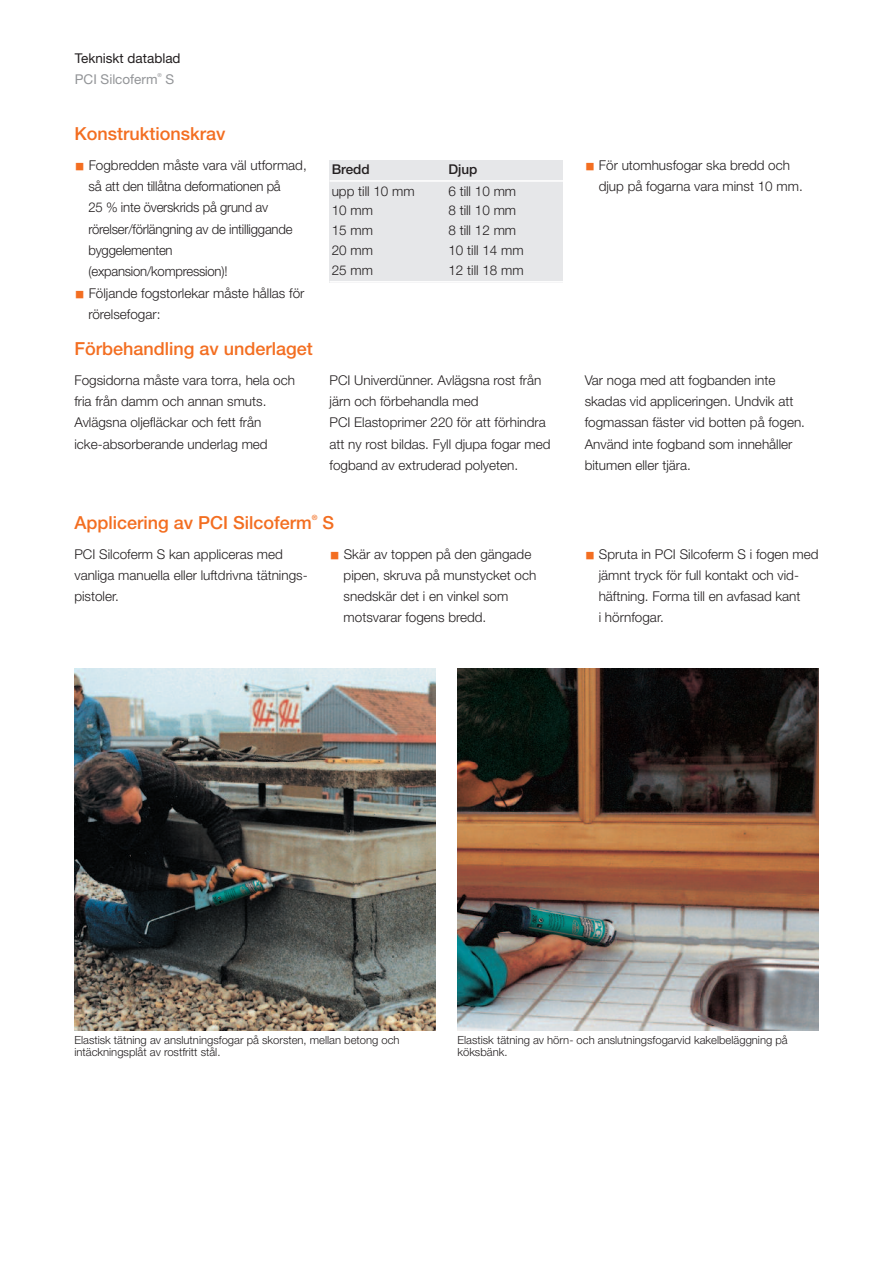
<style>
.page{position:relative;width:893px;height:1263px;background:#fff}
.page>*{position:absolute;margin:0;border:0;box-sizing:border-box;transform-origin:0 0}
.t1{font:500 18px "Helvetica Neue LT Pro";color:#f36e21}
.t2{font:300 13.5px/21.3px "Helvetica Neue LT Pro";color:#231f20}
.t3{font:13.5px "Helvetica Neue LT Pro";color:#231f20}
.t4{font:13.5px "Helvetica Neue LT Pro";color:#939598}
.t5{font:500 13.5px "Helvetica Neue LT Pro";color:#231f20}
.t6{font:300 11.25px/12px "Helvetica Neue LT Pro";color:#231f20}
.t7{font:500 7.2px "Helvetica Neue LT Pro";color:#f36e21}
.t8{font:5.4px "Helvetica Neue LT Pro";color:#939598}
.s1{font-family:"Li Gothic Med";font-weight:400;font-size:10.5px;color:#f36e21}
</style>
<div class="page">
<div style="left:330px;top:160px;width:116px;height:21px;background:#e6e7e9"></div>
<div style="left:446px;top:160px;width:117px;height:21px;background:#e6e7e9"></div>
<div style="left:330px;top:181px;width:116px;height:21px;background:#e6e7e9"></div>
<div style="left:446px;top:181px;width:117px;height:21px;background:#e6e7e9"></div>
<div style="left:330px;top:202px;width:116px;height:19px;background:#e6e7e9"></div>
<div style="left:446px;top:202px;width:117px;height:19px;background:#e6e7e9"></div>
<div style="left:330px;top:221px;width:116px;height:20px;background:#e6e7e9"></div>
<div style="left:446px;top:221px;width:117px;height:20px;background:#e6e7e9"></div>
<div style="left:330px;top:241px;width:116px;height:20px;background:#e6e7e9"></div>
<div style="left:446px;top:241px;width:117px;height:20px;background:#e6e7e9"></div>
<div style="left:330px;top:261px;width:116px;height:22px;background:#e6e7e9"></div>
<div style="left:446px;top:261px;width:117px;height:22px;background:#e6e7e9"></div>
<hr style="left:330px;top:180px;width:233px;height:2px;background:#fff">
<hr style="left:330px;top:281px;width:233px;height:2px;background:#fff">
<img style="left:74px;top:669px;width:362px;height:361px">
<img style="left:457px;top:669px;width:362px;height:361px">
<p class="t3" style="left:75px;top:53px;width:107px">Tekniskt datablad</p>
<p class="t4" style="left:75px;top:74px;width:84px">PCI Silcoferm</p>
<p class="t8" style="left:158px;top:73px;width:6px">®</p>
<p class="t4" style="left:166px;top:74px;width:10px">S</p>
<h1 class="t1" style="left:74px;top:128px;width:153px">Konstruktionskrav</h1>
<p class="t2" style="left:88px;top:156px;width:220px;text-indent:-14px"><span class="s1">■</span> Fogbredden måste vara väl utformad, så att den tillåtna deformationen på<br>25 % inte överskrids på grund av rörelser/förlängning av de intilliggande byggelementen (expansion/kompression)!</p>
<p class="t2" style="left:88px;top:283px;width:218px;text-indent:-14px"><span class="s1">■</span> Följande fogstorlekar måste hållas för rörelsefogar:</p>
<h1 class="t1" style="left:74px;top:342px;width:240px">Förbehandling av underlaget</h1>
<p class="t5" style="left:332px;top:165px;width:40px">Bredd</p>
<p class="t5" style="left:448px;top:165px;width:30px">Djup</p>
<p class="t2" style="left:332px;top:181px;width:84px">upp till 10 mm</p>
<p class="t2" style="left:448px;top:181px;width:69px">6 till 10 mm</p>
<p class="t2" style="left:332px;top:201px;width:43px">10 mm</p>
<p class="t2" style="left:448px;top:201px;width:69px">8 till 10 mm</p>
<p class="t2" style="left:332px;top:221px;width:43px">15 mm</p>
<p class="t2" style="left:448px;top:221px;width:69px">8 till 12 mm</p>
<p class="t2" style="left:332px;top:241px;width:43px">20 mm</p>
<p class="t2" style="left:448px;top:241px;width:77px">10 till 14 mm</p>
<p class="t2" style="left:332px;top:261px;width:43px">25 mm</p>
<p class="t2" style="left:448px;top:261px;width:77px">12 till 18 mm</p>
<p class="t2" style="left:599px;top:156px;width:206px;text-indent:-14px"><span class="s1">■</span> För utomhusfogar ska bredd och djup på fogarna vara minst 10 mm.</p>
<p class="t2" style="left:74px;top:371px;width:222px">Fogsidorna måste vara torra, hela och fria från damm och annan smuts.<br>Avlägsna oljefläckar och fett från icke-absorberande underlag med</p>
<p class="t2" style="left:330px;top:371px;width:223px">PCI Univerdünner. Avlägsna rost från järn och förbehandla med<br>PCI Elastoprimer 220 för att förhindra att ny rost bildas. Fyll djupa fogar med fogband av extruderad polyeten.</p>
<p class="t2" style="left:585px;top:371px;width:222px">Var noga med att fogbanden inte skadas vid appliceringen. Undvik att fogmassan fäster vid botten på fogen.<br>Använd inte fogband som innehåller bitumen eller tjära.</p>
<h1 class="t1" style="left:74px;top:516px;width:239px">Applicering av PCI Silcoferm</h1>
<p class="t7" style="left:312px;top:515px;width:7px">®</p>
<h1 class="t1" style="left:323px;top:516px;width:13px">S</h1>
<p class="t2" style="left:74px;top:544px;width:235px">PCI Silcoferm S kan appliceras med vanliga manuella eller luftdrivna tätnings&shy;pistoler.</p>
<p class="t2" style="left:344px;top:544px;width:194px;text-indent:-14px"><span class="s1">■</span> Skär av toppen på den gängade pipen, skruva på munstycket och snedskär det i en vinkel som motsvarar fogens bredd.</p>
<p class="t2" style="left:599px;top:544px;width:221px;text-indent:-14px"><span class="s1">■</span> Spruta in PCI Silcoferm S i fogen med jämnt tryck för full kontakt och vid&shy;häftning. Forma till en avfasad kant<br>i hörnfogar.</p>
<p class="t6" style="left:74px;top:1035px;width:327px">Elastisk tätning av anslutningsfogar på skorsten, mellan betong och intäckningsplåt av rostfritt stål.</p>
<p class="t6" style="left:457px;top:1035px;width:332px">Elastisk tätning av hörn- och anslutningsfogarvid kakelbeläggning på köksbänk.</p>
</div>
